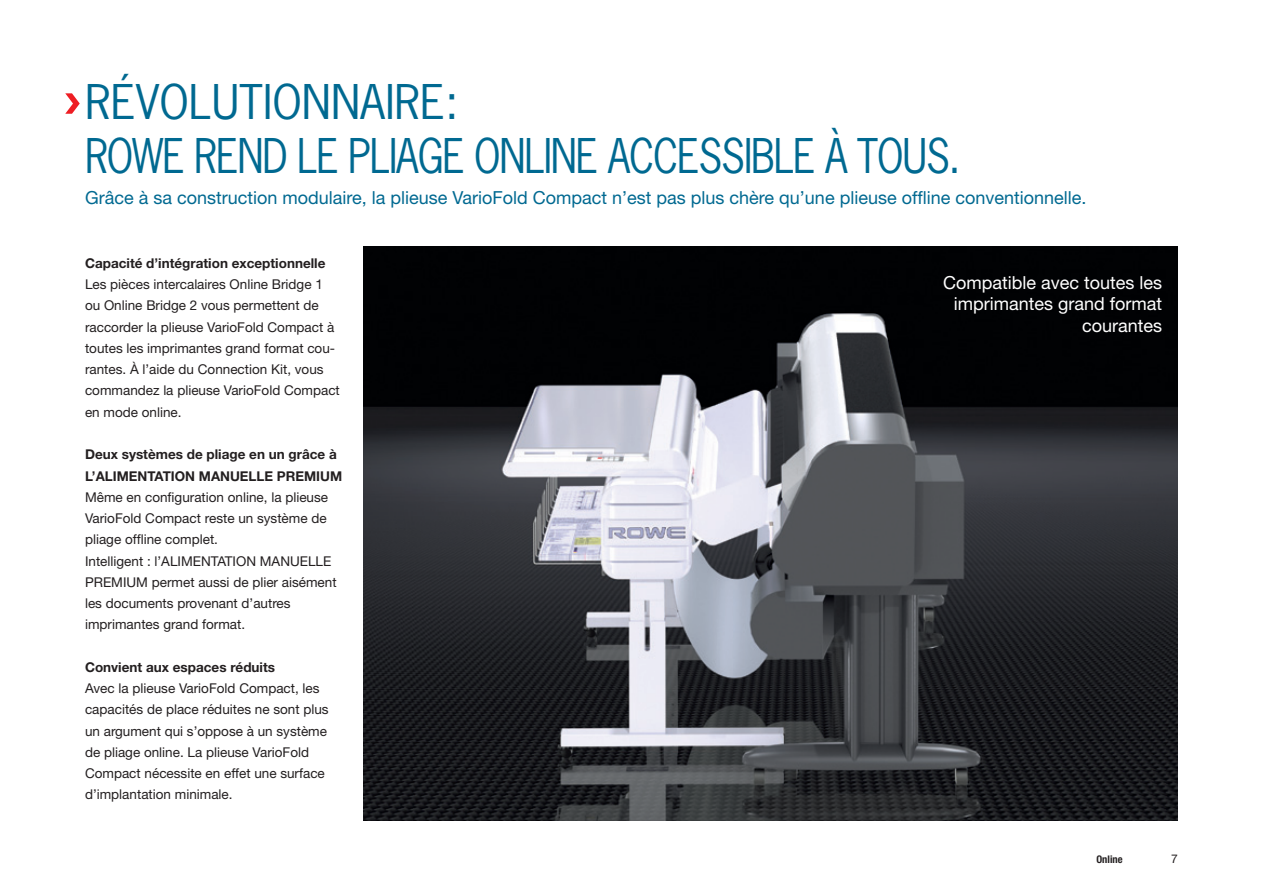
<style>
.page{position:relative;width:1263px;height:893px;background:#fff}
.page>*{position:absolute;margin:0;border:0;box-sizing:border-box;transform-origin:0 0}
.t1{font:45px/54px "News Gothic";letter-spacing:-.03em;color:#006991}
.t2{font:18px "Helvetica Neue";color:#006991}
.t3{font:18px/21.3px "Helvetica Neue";color:#fff;text-align:right}
.t4{font:13.5px/21.3px "Helvetica Neue";color:#231f20}
.t5{font:700 13.5px/21.3px "Helvetica Neue";color:#231f20}
.t6{font:12px "Helvetica Neue";color:#231f20}
.t7{font:700 condensed 10.5px "Helvetica Neue";color:#231f20}
</style>
<div class="page">
<img style="left:364px;top:247px;width:814px;height:574px">
<svg style="left:65px;top:93px;width:15px;height:21px"></svg>
<h1 class="t1" style="left:85px;top:75px;width:877px">RÉVOLUTIONNAIRE:<br>ROWE REND LE PLIAGE ONLINE ACCESSIBLE À TOUS.</h1>
<h2 class="t2" style="left:85px;top:187px;width:1003px">Grâce à sa construction modulaire, la plieuse VarioFold Compact n’est pas plus chère qu’une plieuse offline conventionnelle.</h2>
<p class="t5" style="left:85px;top:252px;width:242px">Capacité d’intégration exceptionnelle</p>
<p class="t4" style="left:85px;top:273px;width:256px">Les pièces intercalaires Online Bridge 1 ou Online Bridge 2 vous permettent de raccorder la plieuse VarioFold Compact à toutes les imprimantes grand format cou&shy;rantes. À l’aide du Connection Kit, vous commandez la plieuse VarioFold Compact en mode online.</p>
<p class="t5" style="left:85px;top:443px;width:259px">Deux systèmes de pliage en un grâce à<br>L’ALIMENTATION MANUELLE PREMIUM</p>
<p class="t4" style="left:85px;top:486px;width:253px">Même en configuration online, la plieuse VarioFold Compact reste un système de pliage offline complet.<br>Intelligent : l’ALIMENTATION MANUELLE PREMIUM permet aussi de plier aisément les documents provenant d’autres imprimantes grand format.</p>
<p class="t5" style="left:85px;top:656px;width:192px">Convient aux espaces réduits</p>
<p class="t4" style="left:85px;top:677px;width:245px">Avec la plieuse VarioFold Compact, les capacités de place réduites ne sont plus un argument qui s’oppose à un système de pliage online. La plieuse VarioFold Compact nécessite en effet une surface d’implantation minimale.</p>
<h2 class="t3" style="left:943px;top:272px;width:221px">Compatible avec toutes les imprimantes grand format courantes</h2>
<p class="t7" style="left:1096px;top:853px;width:28px">Online</p>
<p class="t6" style="left:1171px;top:852px;width:8px">7</p>
</div>
